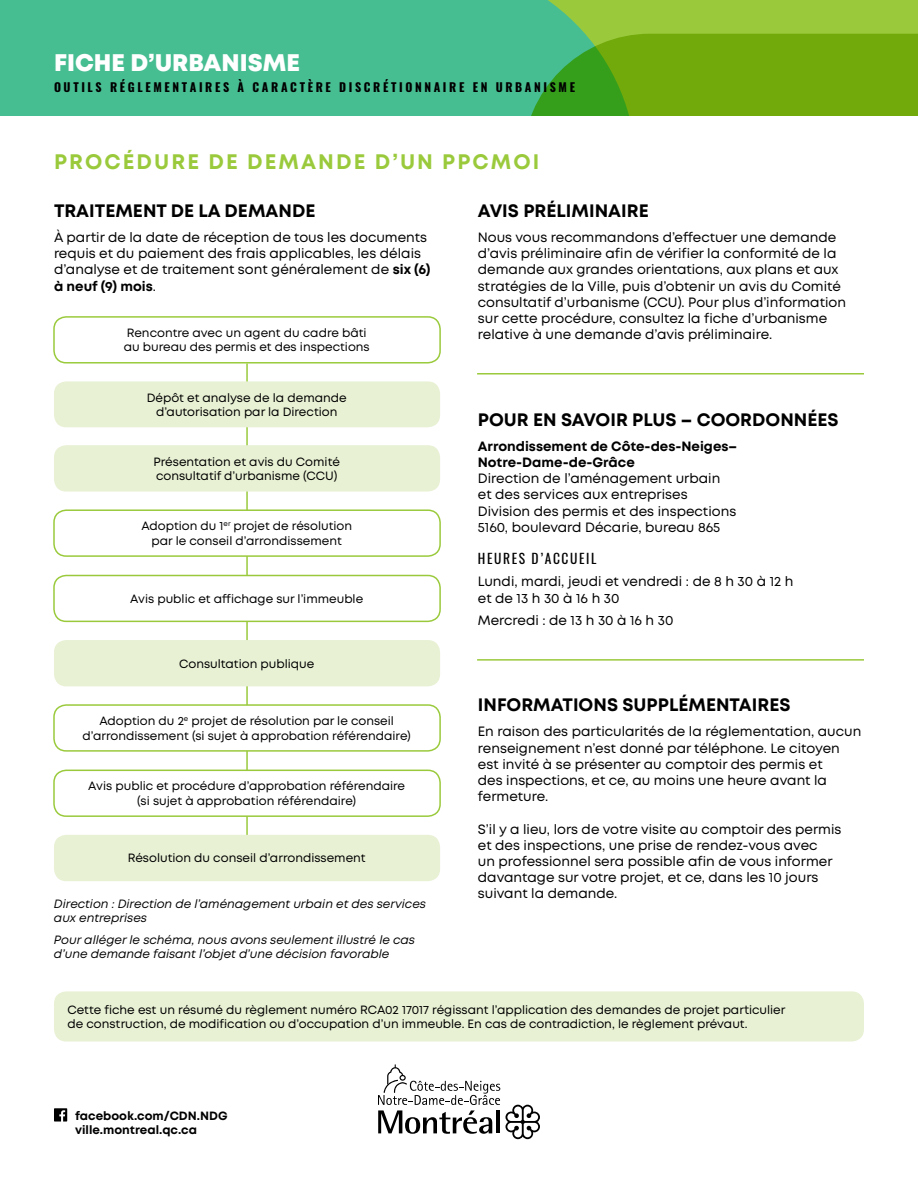
<style>
.page{position:relative;width:918px;height:1188px;background:#fff}
.page>*{position:absolute;margin:0;border:0;box-sizing:border-box;transform-origin:0 0}
.t1{font:800 24px "Mont";color:#fff}
.t2{font:700 21px "Mont";letter-spacing:.1em;color:#9aca3c}
.t3{font:700 18px "Mont";color:#000}
.t4{font:13.5px/16.2px "Mont";color:#000}
.t5{font:700 13.5px/16.2px "Mont";color:#000}
.t6{font:13.5px "Oswald";letter-spacing:.12em;color:#000}
.t7{font:12px/14.4px "Mont";color:#000;text-align:center}
.t8{font:italic 12px/14.4px "Mont";color:#000}
.t9{font:700 12px "Oswald";letter-spacing:.22em;color:#000}
.t10{font:700 12px/14.4px "Mont";color:#000}
.s1{font-weight:700}
</style>
<div class="page">
<svg style="left:378px;top:1064px;width:162px;height:75px"></svg>
<svg style="left:54px;top:1108px;width:13px;height:14px"></svg>
<div style="left:0;top:0;width:918px;height:116px;background:#9aca3c"></div>
<div style="left:0;top:0;width:585px;height:116px;background:#47bd92"></div>
<svg style="left:523px;top:34px;width:395px;height:82px"></svg>
<hr style="left:477px;top:373px;width:387px;height:2px;background:#9aca3c">
<hr style="left:477px;top:659px;width:387px;height:2px;background:#9aca3c">
<hr style="left:246px;top:364px;width:2px;height:485px;background:#9aca3c">
<div style="left:53px;top:316px;width:388px;height:48px;border:2px solid #9aca3c;border-radius:12px"></div>
<div style="left:54px;top:510px;width:386px;height:46px;background:#fff;border-radius:12px"></div>
<div style="left:53px;top:509px;width:388px;height:48px;border:2px solid #9aca3c;border-radius:12px"></div>
<div style="left:54px;top:576px;width:386px;height:45px;background:#fff;border-radius:12px"></div>
<div style="left:53px;top:575px;width:388px;height:47px;border:2px solid #9aca3c;border-radius:12px"></div>
<div style="left:54px;top:705px;width:386px;height:46px;background:#fff;border-radius:12px"></div>
<div style="left:53px;top:704px;width:388px;height:48px;border:2px solid #9aca3c;border-radius:12px"></div>
<div style="left:54px;top:770px;width:386px;height:46px;background:#fff;border-radius:12px"></div>
<div style="left:53px;top:770px;width:388px;height:47px;border:2px solid #9aca3c;border-radius:12px"></div>
<div style="left:54px;top:381px;width:386px;height:46px;background:#e8f1d4;border-radius:12px"></div>
<div style="left:54px;top:445px;width:386px;height:47px;background:#e8f1d4;border-radius:12px"></div>
<div style="left:54px;top:640px;width:386px;height:46px;background:#e8f1d4;border-radius:12px"></div>
<div style="left:54px;top:835px;width:386px;height:46px;background:#e8f1d4;border-radius:12px"></div>
<div style="left:54px;top:991px;width:810px;height:51px;background:#e8f1d4;border-radius:12px"></div>
<h1 class="t1" style="left:54px;top:47px;width:247px">FICHE D’URBANISME</h1>
<p class="t9" style="left:54px;top:79px;width:523px">OUTILS RÉGLEMENTAIRES À CARACTÈRE DISCRÉTIONNAIRE EN URBANISME</p>
<h2 class="t2" style="left:54px;top:148px;width:487px">PROCÉDURE DE DEMANDE D’UN PPCMOI</h2>
<h3 class="t3" style="left:478px;top:199px;width:172px">AVIS PRÉLIMINAIRE</h3>
<p class="t4" style="left:478px;top:229px;width:370px">Nous vous recommandons d’effectuer une demande d’avis préliminaire afin de vérifier la conformité de la demande aux grandes orientations, aux plans et aux stratégies de la Ville, puis d’obtenir un avis du Comité consultatif d’urbanisme (CCU). Pour plus d’information sur cette procédure, consultez la fiche d’urbanisme relative à une demande d’avis préliminaire.</p>
<h3 class="t3" style="left:54px;top:199px;width:263px">TRAITEMENT DE LA DEMANDE</h3>
<p class="t4" style="left:54px;top:229px;width:378px">À partir de la date de réception de tous les documents requis et du paiement des frais applicables, les délais d’analyse et de traitement sont généralement de <span class="s1">six (6) à neuf (9) mois</span>.</p>
<p class="t7" style="left:124px;top:326px;width:248px;text-align:left">Rencontre avec un agent du cadre bâti au bureau des permis et des inspections</p>
<p class="t7" style="left:147px;top:390px;width:202px">Dépôt et analyse de la demande d’autorisation par la Direction</p>
<p class="t7" style="left:154px;top:454px;width:188px;text-align:left">Présentation et avis du Comité consultatif d’urbanisme (CCU)</p>
<p class="t7" style="left:141px;top:519px;width:212px">Adoption du 1<sup>er</sup> projet de résolution par le conseil d’arrondissement</p>
<p class="t7" style="left:130px;top:591px;width:235px">Avis public et affichage sur l’immeuble</p>
<p class="t7" style="left:179px;top:656px;width:137px">Consultation publique</p>
<p class="t7" style="left:83px;top:714px;width:330px">Adoption du 2<sup>e</sup> projet de résolution par le conseil d’arrondissement (si sujet à approbation référendaire)</p>
<p class="t7" style="left:88px;top:779px;width:318px">Avis public et procédure d’approbation référendaire (si sujet à approbation référendaire)</p>
<p class="t7" style="left:128px;top:851px;width:239px">Résolution du conseil d’arrondissement</p>
<p class="t8" style="left:54px;top:896px;width:374px">Direction : Direction de l’aménagement urbain et des services aux entreprises</p>
<p class="t8" style="left:54px;top:933px;width:363px">Pour alléger le schéma, nous avons seulement illustré le cas d’une demande faisant l’objet d’une décision favorable</p>
<h3 class="t3" style="left:478px;top:408px;width:362px">POUR EN SAVOIR PLUS – COORDONNÉES</h3>
<p class="t5" style="left:478px;top:438px;width:261px">Arrondissement de Côte-des-Neiges–<br>Notre-Dame-de-Grâce</p>
<p class="t4" style="left:478px;top:470px;width:260px">Direction de l’aménagement urbain et des services aux entreprises Division des permis et des inspections 5160, boulevard Décarie, bureau 865</p>
<p class="t6" style="left:478px;top:549px;width:120px">HEURES D’ACCUEIL</p>
<p class="t4" style="left:478px;top:574px;width:317px">Lundi, mardi, jeudi et vendredi : de 8 h 30 à 12 h et de 13 h 30 à 16 h 30</p>
<p class="t4" style="left:478px;top:612px;width:197px">Mercredi : de 13 h 30 à 16 h 30</p>
<h3 class="t3" style="left:478px;top:693px;width:314px">INFORMATIONS SUPPLÉMENTAIRES</h3>
<p class="t4" style="left:478px;top:724px;width:385px">En raison des particularités de la réglementation, aucun renseignement n’est donné par téléphone. Le citoyen est invité à se présenter au comptoir des permis et<br>des inspections, et ce, au moins une heure avant la fermeture.</p>
<p class="t4" style="left:478px;top:821px;width:365px">S’il y a lieu, lors de votre visite au comptoir des permis et des inspections, une prise de rendez-vous avec<br>un professionnel sera possible afin de vous informer davantage sur votre projet, et ce, dans les 10 jours suivant la demande.</p>
<p class="t7" style="left:68px;top:1002px;width:720px;text-align:left">Cette fiche est un résumé du règlement numéro RCA02 17017 régissant l’application des demandes de projet particulier de construction, de modification ou d’occupation d’un immeuble. En cas de contradiction, le règlement prévaut.</p>
<p class="t10" style="left:75px;top:1108px;width:154px">facebook.com/CDN.NDG ville.montreal.qc.ca</p>
</div>
